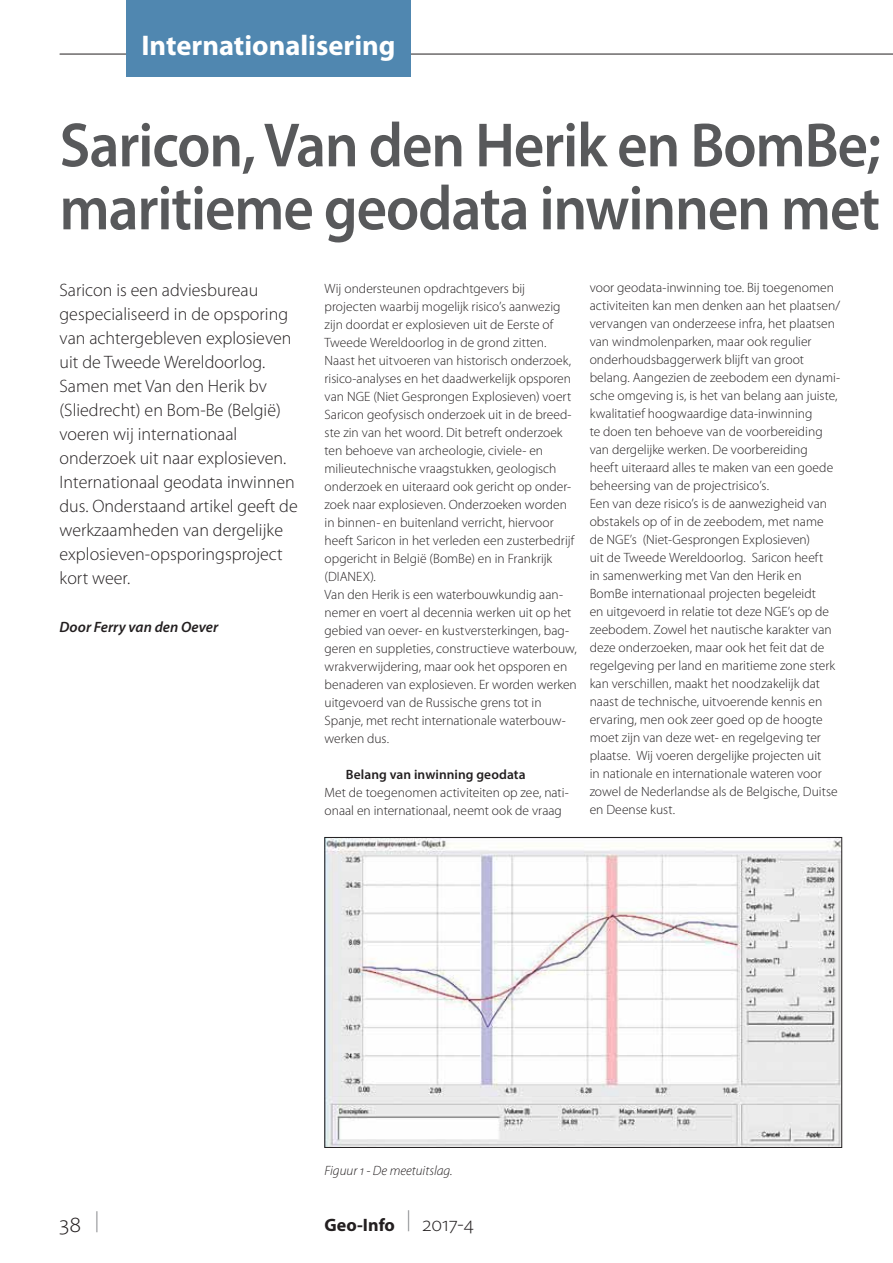
<style>
.page{position:relative;width:893px;height:1263px;background:#fff}
.page>*{position:absolute;margin:0;border:0;box-sizing:border-box;transform-origin:0 0}
.t1{font:600 63px/63px "Myriad Pro";letter-spacing:-.02em;color:#58595b;scale:.94 1}
.t2{font:700 28.5px "Myriad Pro";color:#fff}
.t3{font:300 24px "Myriad Pro";color:#231f20}
.t4{font:300 18px/24px "Myriad Pro";color:#231f20}
.t5{font:700 18px "Myriad Pro";color:#231f20}
.t6{font:italic 600 15px "Myriad Pro";color:#231f20}
.t7{font:300 13.5px/18px "Myriad Pro";color:#231f20}
.t8{font:600 13.5px "Myriad Pro";letter-spacing:.005em;color:#231f20}
.t9{font:italic 300 13.5px "Myriad Pro";color:#231f20}
.s1{font-weight:300;font-size:21px}
</style>
<div class="page">
<img style="left:327px;top:839px;width:513px;height:307px">
<div style="left:325px;top:837px;width:517px;height:311px;border:1px solid #231f20"></div>
<hr style="left:60px;top:54px;width:833px;height:1px;background:#231f20">
<div style="left:126px;top:0;width:285px;height:77px;background:#5087b0"></div>
<h2 class="t2" style="left:141px;top:35px;width:256px">Internationalisering</h2>
<h1 class="t1" style="left:60px;top:120px;width:875px">Saricon, Van den Herik en BomBe; maritieme geodata inwinnen met</h1>
<p class="t4" style="left:60px;top:280px;width:240px">Saricon is een adviesbureau gespecialiseerd in de opsporing van achtergebleven explosieven uit de Tweede Wereldoorlog.<br>Samen met Van den Herik bv (Sliedrecht) en Bom-Be (België) voeren wij internationaal onderzoek uit naar explosieven.<br>Internationaal geodata inwinnen dus. Onderstaand artikel geeft de werkzaamheden van dergelijke explosieven-opsporingsproject kort weer.</p>
<p class="t6" style="left:60px;top:621px;width:160px">Door Ferry van den Oever</p>
<p class="t7" style="left:325px;top:280px;width:254px">Wij ondersteunen opdrachtgevers bij projecten waarbij mogelijk risico’s aanwezig zijn doordat er explosieven uit de Eerste of Tweede Wereldoorlog in de grond zitten.<br>Naast het uitvoeren van historisch onderzoek, risico-analyses en het daadwerkelijk opsporen van NGE (Niet Gesprongen Explosieven) voert Saricon geofysisch onderzoek uit in de breed&shy;ste zin van het woord. Dit betreft onderzoek ten behoeve van archeologie, civiele- en milieutechnische vraagstukken, geologisch onderzoek en uiteraard ook gericht op onder&shy;zoek naar explosieven. Onderzoeken worden in binnen- en buitenland verricht, hiervoor heeft Saricon in het verleden een zusterbedrijf opgericht in België (BomBe) en in Frankrijk (DIANEX).<br>Van den Herik is een waterbouwkundig aan&shy;nemer en voert al decennia werken uit op het gebied van oever- en kustversterkingen, bag&shy;geren en suppleties, constructieve waterbouw, wrakverwijdering, maar ook het opsporen en benaderen van explosieven. Er worden werken uitgevoerd van de Russische grens tot in Spanje, met recht internationale waterbouw&shy;werken dus.</p>
<p class="t8" style="left:346px;top:769px;width:181px">Belang van inwinning geodata</p>
<p class="t7" style="left:325px;top:784px;width:246px">Met de toegenomen activiteiten op zee, nati&shy;onaal en internationaal, neemt ook de vraag</p>
<p class="t7" style="left:590px;top:280px;width:252px">voor geodata-inwinning toe. Bij toegenomen activiteiten kan men denken aan het plaatsen/ vervangen van onderzeese infra, het plaatsen van windmolenparken, maar ook regulier onderhoudsbaggerwerk blijft van groot belang. Aangezien de zeebodem een dynami&shy;sche omgeving is, is het van belang aan juiste, kwalitatief hoogwaardige data-inwinning<br>te doen ten behoeve van de voorbereiding van dergelijke werken. De voorbereiding<br>heeft uiteraard alles te maken van een goede beheersing van de projectrisico’s.<br>Een van deze risico’s is de aanwezigheid van obstakels op of in de zeebodem, met name de NGE’s (Niet-Gesprongen Explosieven)<br>uit de Tweede Wereldoorlog. Saricon heeft<br>in samenwerking met Van den Herik en BomBe internationaal projecten begeleidt<br>en uitgevoerd in relatie tot deze NGE’s op de zeebodem. Zowel het nautische karakter van deze onderzoeken, maar ook het feit dat de regelgeving per land en maritieme zone sterk kan verschillen, maakt het noodzakelijk dat naast de technische, uitvoerende kennis en ervaring, men ook zeer goed op de hoogte moet zijn van deze wet- en regelgeving ter plaatse. Wij voeren dergelijke projecten uit<br>in nationale en internationale wateren voor zowel de Nederlandse als de Belgische, Duitse en Deense kust.</p>
<p class="t9" style="left:325px;top:1165px;width:130px">Figuur 1 - De meetuitslag.</p>
<h3 class="t3" style="left:60px;top:1215px;width:41px">38 <sup>|</sup></h3>
<h3 class="t5" style="left:325px;top:1218px;width:151px">Geo-Info <sup>|</sup> <span class="s1">2017-4</span></h3>
</div>
